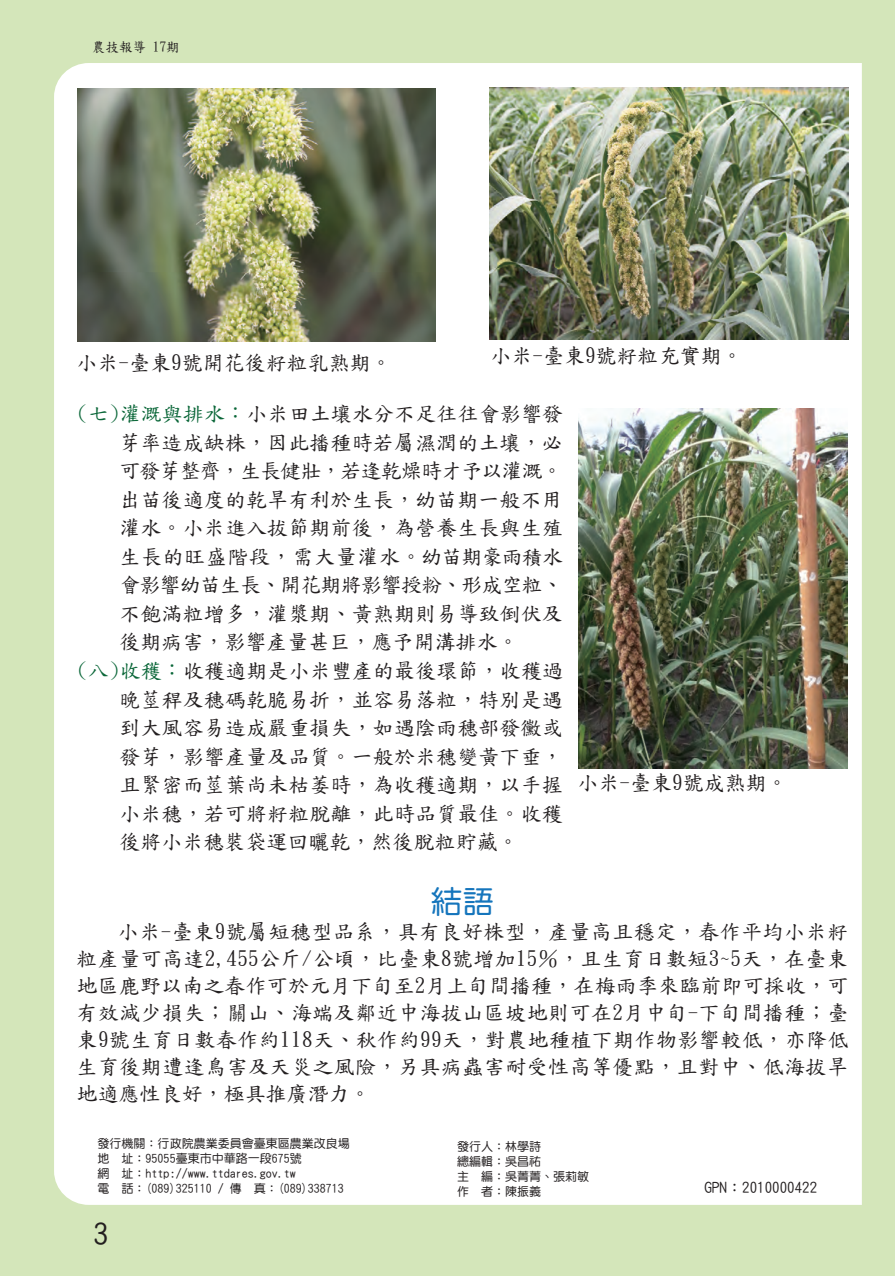
<style>
.page{position:relative;width:895px;height:1276px;background:#fff}
.page>*{position:absolute;margin:0;border:0;box-sizing:border-box;transform-origin:0 0}
.t1{font:31.5px "DF Yuan Md HK BF";color:#1575bc}
.t2{font:30px "DF Yuan Md HK BF";color:#231f20}
.t3{font:21px/27px "DF Kai Shu SB Estd BF";letter-spacing:.005em;color:#231f20;text-align:justify}
.t4{font:21px "DF Kai Shu SB Estd BF";letter-spacing:-.045em;color:#231f20}
.t5{font:21px "DF Kai Shu SB Estd BF";letter-spacing:.03em;color:#231f20}
.t6{font:15px "DF Yuan Md HK BF";color:#231f20}
.t7{font:13.5px "DF Kai Shu SB Estd BF";color:#231f20}
.t8{font:12px/15px "DF Yuan Md HK BF";color:#231f20}
.s1{color:#0b6739}
</style>
<div class="page">
<div style="left:0;top:0;width:894px;height:1275px;background:#d4e6ba"></div>
<div style="left:54px;top:63px;width:807px;height:1142px;background:#fff"></div>
<div style="left:69px;top:82px;width:375px;height:298px;background:#fff"></div>
<img style="left:77px;top:88px;width:358px;height:254px">
<img style="left:489px;top:87px;width:359px;height:252px">
<div style="left:572px;top:402px;width:282px;height:398px;background:#fff"></div>
<img style="left:578px;top:408px;width:269px;height:360px">
<p class="t7" style="left:92px;top:40px;width:89px">農技報導 17期</p>
<p class="t3" style="left:76px;top:349px;width:316px">小米-臺東9號開花後籽粒乳熟期。</p>
<p class="t3" style="left:490px;top:342px;width:253px">小米-臺東9號籽粒充實期。</p>
<p class="t3" style="left:77px;top:400px;width:497px"><span class="s1">(七)灌溉與排水：</span>小米田土壤水分不足往往會影響發</p>
<p class="t3" style="left:119px;top:429px;width:445px">芽率造成缺株，因此播種時若屬濕潤的土壤，必</p>
<p class="t4" style="left:119px;top:460px;width:445px">可發芽整齊，生長健壯，若逢乾燥時才予以灌溉。</p>
<p class="t3" style="left:119px;top:486px;width:445px">出苗後適度的乾旱有利於生長，幼苗期一般不用</p>
<p class="t3" style="left:119px;top:514px;width:445px">灌水。小米進入拔節期前後，為營養生長與生殖</p>
<p class="t5" style="left:119px;top:546px;width:445px">生長的旺盛階段，需大量灌水。幼苗期豪雨積水</p>
<p class="t4" style="left:119px;top:574px;width:445px">會影響幼苗生長、開花期將影響授粉、形成空粒、</p>
<p class="t3" style="left:119px;top:600px;width:445px">不飽滿粒增多，灌漿期、黃熟期則易導致倒伏及</p>
<p class="t3" style="left:119px;top:628px;width:400px">後期病害，影響產量甚巨，應予開溝排水。</p>
<p class="t3" style="left:77px;top:657px;width:487px"><span class="s1">(八)收穫：</span>收穫適期是小米豐產的最後環節，收穫過</p>
<p class="t3" style="left:119px;top:685px;width:445px">晚莖稈及穗碼乾脆易折，並容易落粒，特別是遇</p>
<p class="t3" style="left:119px;top:714px;width:445px">到大風容易造成嚴重損失，如遇陰雨穗部發黴或</p>
<p class="t3" style="left:119px;top:742px;width:445px">發芽，影響產量及品質。一般於米穗變黃下垂，</p>
<p class="t3" style="left:119px;top:771px;width:445px">且緊密而莖葉尚未枯萎時，為收穫適期，以手握</p>
<p class="t3" style="left:119px;top:799px;width:445px">小米穗，若可將籽粒脫離，此時品質最佳。收穫</p>
<p class="t3" style="left:119px;top:828px;width:400px">後將小米穗裝袋運回曬乾，然後脫粒貯藏。</p>
<p class="t3" style="left:577px;top:769px;width:211px">小米-臺東9號成熟期。</p>
<p class="t1" style="left:430px;top:885px;width:64px">結語</p>
<p class="t3" style="left:77px;top:917px;width:773px;text-indent:41px">小米-臺東9號屬短穗型品系，具有良好株型，產量高且穩定，春作平均小米籽粒產量可高達2,455公斤/公頃，比臺東8號增加15％，且生育日數短3~5天，在臺東地區鹿野以南之春作可於元月下旬至2月上旬間播種，在梅雨季來臨前即可採收，可有效減少損失；關山、海端及鄰近中海拔山區坡地則可在2月中旬-下旬間播種；臺東9號生育日數春作約118天、秋作約99天，對農地種植下期作物影響較低，亦降低生育後期遭逢鳥害及天災之風險，另具病蟲害耐受性高等優點，且對中、低海拔旱地適應性良好，極具推廣潛力。</p>
<p class="t8" style="left:98px;top:1135px;width:253px">發行機關：行政院農業委員會臺東區農業改良場地 址：95055臺東市中華路一段675號<br>網 址：http://www.ttdares.gov.tw<br>電 話：(089)325110 / 傳 真：(089)338713</p>
<p class="t8" style="left:457px;top:1138px;width:133px">發行人：林學詩<br>總編輯：吳昌祐<br>主 編：吳菁菁、張莉敏作 者：陳振義</p>
<p class="t6" style="left:704px;top:1180px;width:114px">GPN：2010000422</p>
<p class="t2" style="left:93px;top:1219px;width:17px">3</p>
</div>
